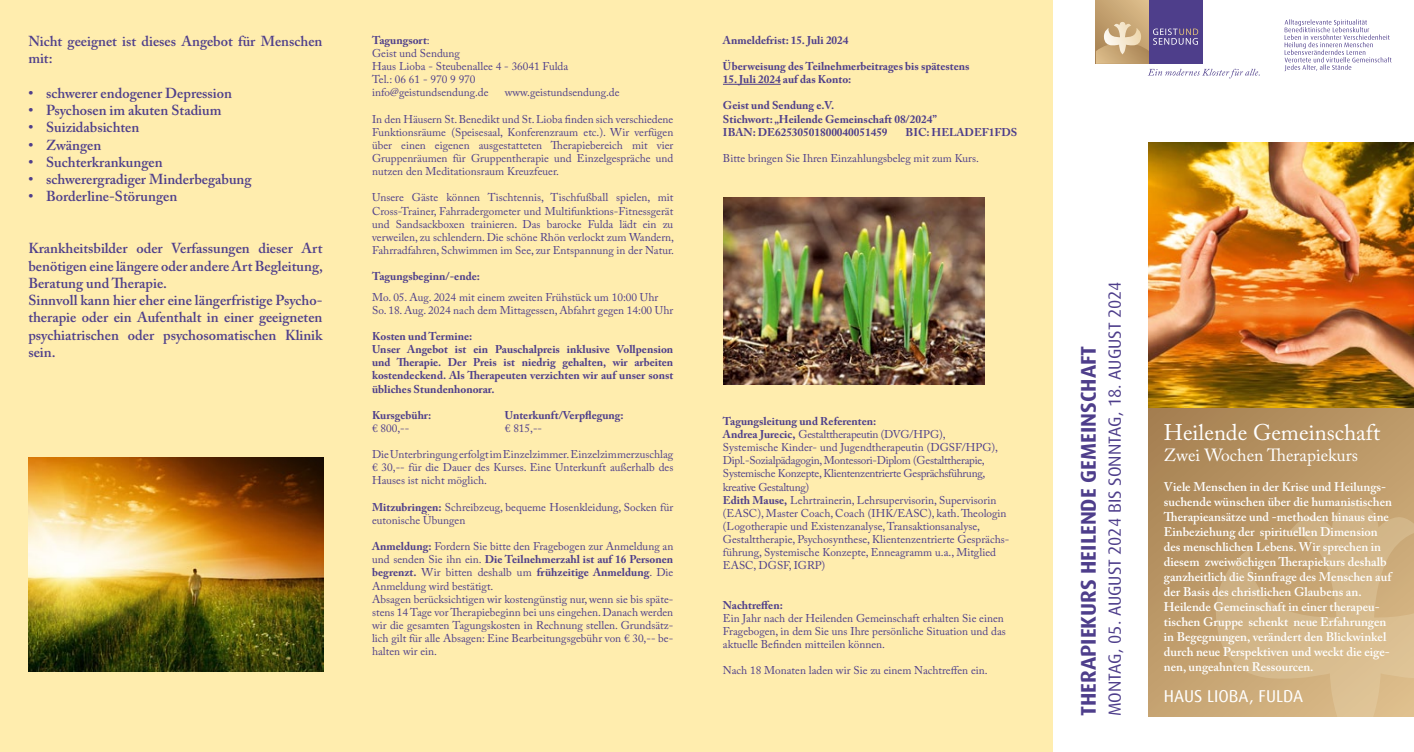
<style>
.page{position:relative;width:1414px;height:752px;background:#fff}
.page>*{position:absolute;margin:0;border:0;box-sizing:border-box;transform-origin:0 0}
.t1{font:22.5px "Adobe Caslon Pro";color:#fff}
.t2{font:700 21.25px "Dax";color:#4e3e8b}
.t3{font:17.5px "Dax";color:#4e3e8b}
.t4{font:17.5px "Adobe Caslon Pro";color:#fff}
.t5{font:17.12px "Dax";color:#fff}
.t6{font:600 14.38px/17.2px "Adobe Caslon Pro";color:#4e3e8b}
.t7{font:600 12.5px/15px "Adobe Caslon Pro";color:#fff}
.t8{font:11.25px/13.1px "Adobe Caslon Pro";color:#4e3e8b}
.t9{font:700 11.25px/13.1px "Adobe Caslon Pro";color:#4e3e8b}
.s1{font-weight:700}
</style>
<div class="page">
<svg style="left:1284px;top:19px;width:107px;height:52px"></svg>
<div style="left:1096px;top:0;width:53px;height:64px;background:linear-gradient(to right,#be9b6a,#daba88)"></div>
<div style="left:1149px;top:0;width:53px;height:64px;background:#4e3e8b"></div>
<svg style="left:1096px;top:22px;width:164px;height:56px"></svg>
<svg style="left:1148px;top:407px;width:266px;height:308px;background:#b79463"></svg>
<svg style="left:1215px;top:502px;width:199px;height:213px;background:#ceaf80"></svg>
<img style="left:1148px;top:143px;width:266px;height:264px">
<div style="left:0;top:0;width:1052px;height:751px;background:#ffedae"></div>
<hr style="left:723px;top:84px;width:58px;height:1px;background:#4e3e8b">
<img style="left:28px;top:457px;width:295px;height:214px">
<img style="left:723px;top:197px;width:262px;height:187px">
<p class="t6" style="left:28px;top:32px;width:296px">Nicht geeignet ist dieses Angebot für Menschen mit:</p>
<p class="t6" style="left:28px;top:84px;width:205px">• schwerer endogener Depression</p>
<p class="t6" style="left:28px;top:101px;width:195px">• Psychosen im akuten Stadium</p>
<p class="t6" style="left:28px;top:119px;width:113px">• Suizidabsichten</p>
<p class="t6" style="left:28px;top:136px;width:74px">• Zwängen</p>
<p class="t6" style="left:28px;top:153px;width:136px">• Suchterkrankungen</p>
<p class="t6" style="left:28px;top:170px;width:225px">• schwerergradiger Minderbegabung</p>
<p class="t6" style="left:28px;top:188px;width:150px">• Borderline-Störungen</p>
<p class="t6" style="left:28px;top:239px;width:296px">Krankheitsbilder oder Verfassungen dieser Art benötigen eine längere oder andere Art Begleitung, Beratung und Therapie.<br>Sinnvoll kann hier eher eine längerfristige Psycho&shy;therapie oder ein Aufenthalt in einer geeigneten psychiatrischen oder psychosomatischen Klinik sein.</p>
<p class="t8" style="left:372px;top:33px;width:198px"><span class="s1">Tagungsort</span>:<br>Geist und Sendung<br>Haus Lioba - Steubenallee 4 - 36041 Fulda<br>Tel.: 06 61 - 970 9 970 info@geistundsendung.de</p>
<p class="t8" style="left:505px;top:86px;width:116px">www.geistundsendung.de</p>
<p class="t8" style="left:372px;top:112px;width:303px;text-align:justify">In den Häusern St. Benedikt und St. Lioba finden sich verschiedene Funktionsräume (Speisesaal, Konferenzraum etc.). Wir verfügen über einen eigenen ausgestatteten Therapiebereich mit vier Gruppenräumen für Gruppentherapie und Einzelgespräche und nutzen den Meditationsraum Kreuzfeuer.</p>
<p class="t8" style="left:372px;top:191px;width:303px;text-align:justify">Unsere Gäste können Tischtennis, Tischfußball spielen, mit Cross-Trainer, Fahrradergometer und Multifunktions-Fitnessgerät und Sandsackboxen trainieren. Das barocke Fulda lädt ein zu verweilen, zu schlendern. Die schöne Rhön verlockt zum Wandern, Fahrradfahren, Schwimmen im See, zur Entspannung in der Natur.</p>
<p class="t9" style="left:372px;top:270px;width:109px">Tagungsbeginn/-ende:</p>
<p class="t8" style="left:372px;top:290px;width:303px">Mo. 05. Aug. 2024 mit einem zweiten Frühstück um 10:00 Uhr<br>So. 18. Aug. 2024 nach dem Mittagessen, Abfahrt gegen 14:00 Uhr</p>
<p class="t9" style="left:372px;top:329px;width:303px">Kosten und Termine:<br>Unser Angebot ist ein Pauschalpreis inklusive Vollpension und Therapie. Der Preis ist niedrig gehalten, wir arbeiten kostendeckend. Als Therapeuten verzichten wir auf unser sonst übliches Stundenhonorar.</p>
<p class="t9" style="left:372px;top:408px;width:61px">Kursgebühr:</p>
<p class="t9" style="left:505px;top:408px;width:120px">Unterkunft/Verpflegung:</p>
<p class="t8" style="left:372px;top:421px;width:39px">€ 800,--</p>
<p class="t8" style="left:505px;top:421px;width:39px">€ 815,--</p>
<p class="t8" style="left:372px;top:447px;width:303px;text-align:justify">Die Unterbringung erfolgt im Einzelzimmer. Einzelzimmerzuschlag € 30,-- für die Dauer des Kurses. Eine Unterkunft außerhalb des Hauses ist nicht möglich.</p>
<p class="t8" style="left:372px;top:500px;width:303px"><span class="s1">Mitzubringen:</span> Schreibzeug, bequeme Hosenkleidung, Socken für eutonische Übungen</p>
<p class="t8" style="left:372px;top:539px;width:303px"><span class="s1">Anmeldung:</span> Fordern Sie bitte den Fragebogen zur Anmeldung an und senden Sie ihn ein. <span class="s1">Die Teilnehmerzahl ist auf 16 Personen begrenzt.</span> Wir bitten deshalb um <span class="s1">frühzeitige Anmeldung</span>. Die Anmeldung wird bestätigt.<br>Absagen berücksichtigen wir kostengünstig nur, wenn sie bis späte&shy;stens 14 Tage vor Therapiebeginn bei uns eingehen. Danach werden wir die gesamten Tagungskosten in Rechnung stellen. Grundsätz&shy;lich gilt für alle Absagen: Eine Bearbeitungsgebühr von € 30,-- be&shy;halten wir ein.</p>
<p class="t9" style="left:723px;top:33px;width:127px">Anmeldefrist: 15. Juli 2024</p>
<p class="t9" style="left:723px;top:60px;width:248px">Überweisung des Teilnehmerbeitrages bis spätestens</p>
<p class="t9" style="left:723px;top:73px;width:130px">15. Juli 2024 auf das Konto:</p>
<p class="t9" style="left:723px;top:99px;width:215px">Geist und Sendung e.V.<br>Stichwort: „Heilende Gemeinschaft 08/2024”<br>IBAN: DE62530501800040051459</p>
<p class="t9" style="left:905px;top:125px;width:113px">BIC: HELADEF1FDS</p>
<p class="t8" style="left:723px;top:151px;width:257px">Bitte bringen Sie Ihren Einzahlungsbeleg mit zum Kurs.</p>
<p class="t8" style="left:723px;top:414px;width:287px"><span class="s1">Tagungsleitung und Referenten:<br>Andrea Jurecic,</span> Gestalttherapeutin (DVG/HPG),<br>Systemische Kinder- und Jugendtherapeutin (DGSF/HPG), Dipl.-Sozialpädagogin, Montessori-Diplom (Gestalttherapie, Systemische Konzepte, Klientenzentrierte Gesprächsführung, kreative Gestaltung)<br><span class="s1">Edith Mause,</span> Lehrtrainerin, Lehrsupervisorin, Supervisorin (EASC), Master Coach, Coach (IHK/EASC), kath. Theologin (Logotherapie und Existenzanalyse, Transaktionsanalyse, Gestalttherapie, Psychosynthese, Klientenzentrierte Gesprächs&shy;führung, Systemische Konzepte, Enneagramm u.a., Mitglied EASC, DGSF, IGRP)</p>
<p class="t9" style="left:723px;top:598px;width:61px">Nachtreffen:</p>
<p class="t8" style="left:723px;top:611px;width:284px">Ein Jahr nach der Heilenden Gemeinschaft erhalten Sie einen<br>Fragebogen, in dem Sie uns Ihre persönliche Situation und das aktuelle Befinden mitteilen können.</p>
<p class="t8" style="left:723px;top:663px;width:266px">Nach 18 Monaten laden wir Sie zu einem Nachtreffen ein.</p>
<h2 class="t2" style="left:1076px;top:715px;width:370px;rotate:-90deg">Therapiekurs Heilende Gemeinschaft</h2>
<h3 class="t3" style="left:1105px;top:715px;width:436px;rotate:-90deg">MONTAG, 05. AUGUST 2024 BIS SONNTAG, 18. AUGUST 2024</h3>
<h1 class="t1" style="left:1164px;top:418px;width:218px">Heilende Gemeinschaft</h1>
<h3 class="t4" style="left:1164px;top:444px;width:196px">Zwei Wochen Therapiekurs</h3>
<p class="t7" style="left:1164px;top:478px;width:230px">Viele Menschen in der Krise und Heilungs&shy;suchende wünschen über die humanistischen Therapieansätze und -methoden hinaus eine Einbeziehung der spirituellen Dimension des menschlichen Lebens. Wir sprechen in diesem zweiwöchigen Therapiekurs deshalb ganzheitlich die Sinnfrage des Menschen auf der Basis des christlichen Glaubens an.<br>Heilende Gemeinschaft in einer therapeu&shy;tischen Gruppe schenkt neue Erfahrungen in Begegnungen, verändert den Blickwinkel durch neue Perspektiven und weckt die eige&shy;nen, ungeahnten Ressourcen.</p>
<h3 class="t5" style="left:1164px;top:686px;width:141px">HAUS LIOBA, FULDA</h3>
</div>
